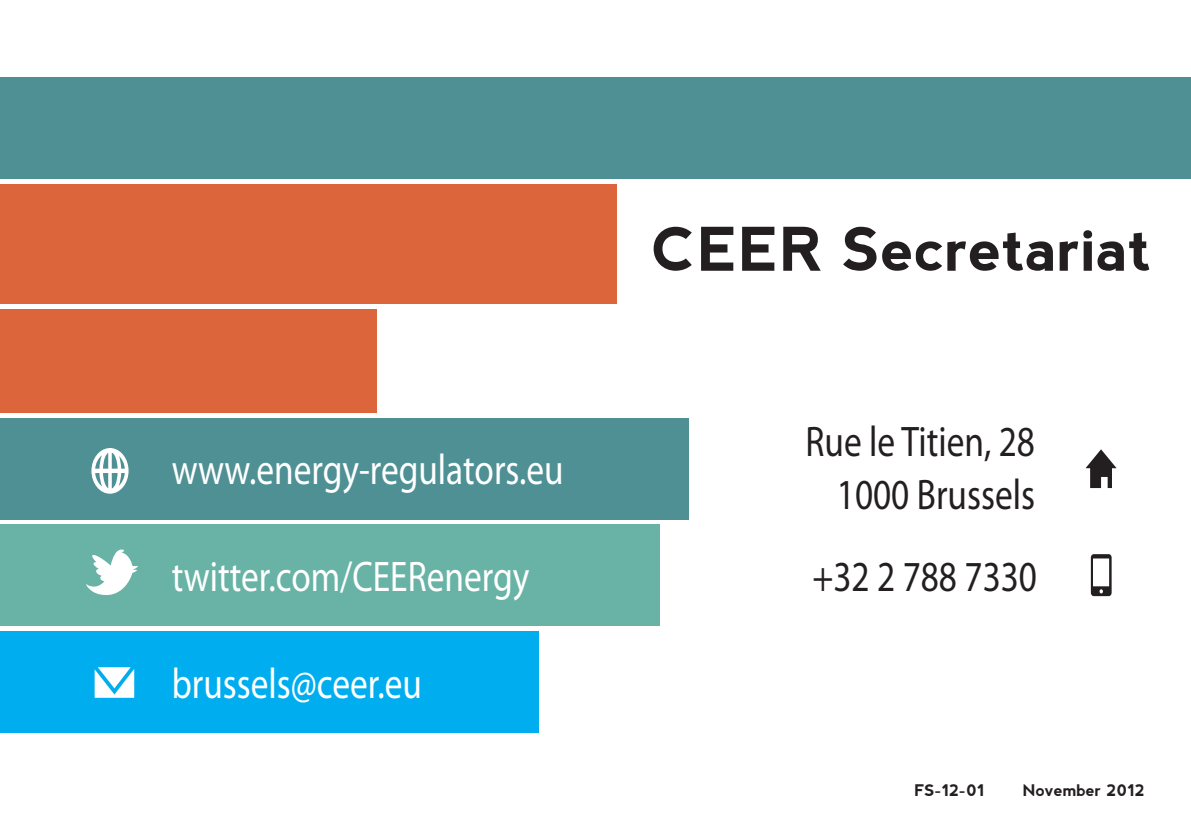
<style>
.page{position:relative;width:1191px;height:840px;background:#fff}
.page>*{position:absolute;margin:0;border:0;box-sizing:border-box;transform-origin:0 0}
.t1{font:700 75px "Code";color:#231f20;scale:.82 1}
.t2{font:700 60px "nevis";color:#231f20}
.t3{font:italic 42.8px "Puritan 2";color:#fff;scale:.82 1}
.t4{font:italic 42.8px/53.6px "Puritan 2";color:#231f20;text-align:right;scale:.82 1}
.t5{font:700 16px "nevis";color:#231f20}
</style>
<div class="page">
<div style="left:0;top:418px;width:689px;height:101px;background:#4f9095"></div>
<div style="left:0;top:524px;width:659px;height:101px;background:#68b3a5"></div>
<div style="left:0;top:630px;width:538px;height:101px;background:#00aeef"></div>
<div style="left:0;top:184px;width:617px;height:120px;background:#dc653b"></div>
<div style="left:0;top:309px;width:377px;height:103px;background:#dc653b"></div>
<svg style="left:86px;top:549px;width:52px;height:45px"></svg>
<svg style="left:1090px;top:554px;width:21px;height:41px"></svg>
<svg style="left:1085px;top:449px;width:31px;height:39px"></svg>
<svg style="left:91px;top:448px;width:38px;height:45px"></svg>
<svg style="left:95px;top:667px;width:39px;height:30px"></svg>
<div style="left:0;top:77px;width:1191px;height:101px;background:#4f9095"></div>
<p class="t3" style="left:172px;top:442px;width:479px">www.energy-regulators.eu</p>
<p class="t3" style="left:172px;top:549px;width:438px">twitter.com/CEERenergy</p>
<p class="t3" style="left:172px;top:657px;width:307px">brussels@ceer.eu</p>
<p class="t1" style="left:649px;top:211px;width:628px">CEER SECRETARIAT</p>
<p class="t2" style="left:652px;top:215px;width:500px">CEER Secretariat</p>
<p class="t4" style="left:805px;top:413px;width:281px">Rue le Titien, 28<br>1000 Brussels</p>
<p class="t4" style="left:812px;top:549px;width:275px">+32 2 788 7330</p>
<p class="t5" style="left:914px;top:781px;width:71px">FS-12-01</p>
<p class="t5" style="left:1022px;top:781px;width:124px">November 2012</p>
</div>
